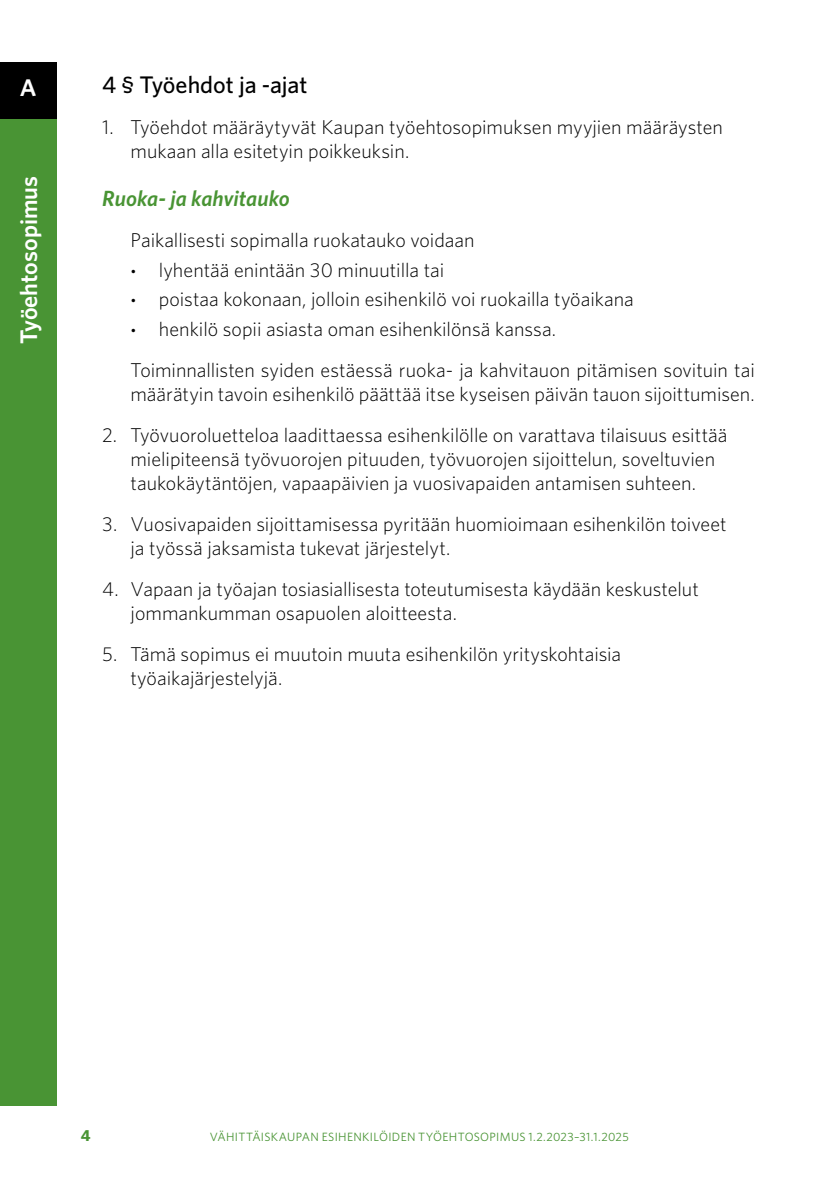
<style>
.page{position:relative;width:840px;height:1191px;background:#fff}
.page>*{position:absolute;margin:0;border:0;box-sizing:border-box;transform-origin:0 0}
.t1{font:500 24px "Whitney";letter-spacing:-.005em;color:#000}
.t2{font:600 24px "Whitney";color:#fff}
.t3{font:italic 600 22px "Whitney";color:#499434}
.t4{font:300 20px/24px "Whitney";color:#000}
.t5{font:700 16px "Whitney";color:#499434}
.t6{font:12px "Whitney";letter-spacing:.025em;color:#499434}
.s1{font-family:"Tanger Serif Wide";font-weight:400}
</style>
<div class="page">
<div style="left:0;top:63px;width:56px;height:1042px;background:#499434"></div>
<div style="left:0;top:63px;width:56px;height:56px;background:#000"></div>
<p class="t2" style="left:20px;top:72px;width:18px">A</p>
<p class="t2" style="left:13px;top:344px;width:169px;rotate:-90deg">Työehtosopimus</p>
<p class="t1" style="left:102px;top:69px;width:207px">4 § Työehdot ja -ajat</p>
<p class="t4" style="left:130px;top:114px;width:593px;text-indent:-28px">1. Työehdot määräytyvät Kaupan työehtosopimuksen myyjien määräysten mukaan alla esitetyin poikkeuksin.</p>
<p class="t3" style="left:102px;top:184px;width:189px">Ruoka- ja kahvitauko</p>
<p class="t4" style="left:130px;top:227px;width:345px">Paikallisesti sopimalla ruokatauko voidaan</p>
<p class="t4" style="left:130px;top:257px;width:315px"><span class="s1">•</span> lyhentää enintään 30 minuutilla tai</p>
<p class="t4" style="left:130px;top:287px;width:504px"><span class="s1">•</span> poistaa kokonaan, jolloin esihenkilö voi ruokailla työaikana</p>
<p class="t4" style="left:130px;top:308px;width:625px;line-height:41px"><span class="s1">•</span> henkilö sopii asiasta oman esihenkilönsä kanssa.<br>Toiminnallisten syiden estäessä ruoka- ja kahvitauon pitämisen sovituin tai</p>
<p class="t4" style="left:130px;top:381px;width:625px">määrätyin tavoin esihenkilö päättää itse kyseisen päivän tauon sijoittumisen.</p>
<p class="t4" style="left:130px;top:422px;width:598px;text-indent:-28px">2. Työvuoroluetteloa laadittaessa esihenkilölle on varattava tilaisuus esittää mielipiteensä työvuorojen pituuden, työvuorojen sijoittelun, soveltuvien taukokäytäntöjen, vapaapäivien ja vuosivapaiden antamisen suhteen.</p>
<p class="t4" style="left:130px;top:511px;width:597px;text-indent:-28px">3. Vuosivapaiden sijoittamisessa pyritään huomioimaan esihenkilön toiveet ja työssä jaksamista tukevat järjestelyt.</p>
<p class="t4" style="left:130px;top:576px;width:569px;text-indent:-28px">4. Vapaan ja työajan tosiasiallisesta toteutumisesta käydään keskustelut jommankumman osapuolen aloitteesta.</p>
<p class="t4" style="left:130px;top:641px;width:492px;text-indent:-28px">5. Tämä sopimus ei muutoin muuta esihenkilön yrityskohtaisia työaikajärjestelyjä.</p>
<p class="t5" style="left:81px;top:1125px;width:11px">4</p>
<p class="t6" style="left:209px;top:1129px;width:420px">VÄHITTÄISKAUPAN ESIHENKILÖIDEN TYÖEHTOSOPIMUS 1.2.2023–31.1.2025</p>
</div>
